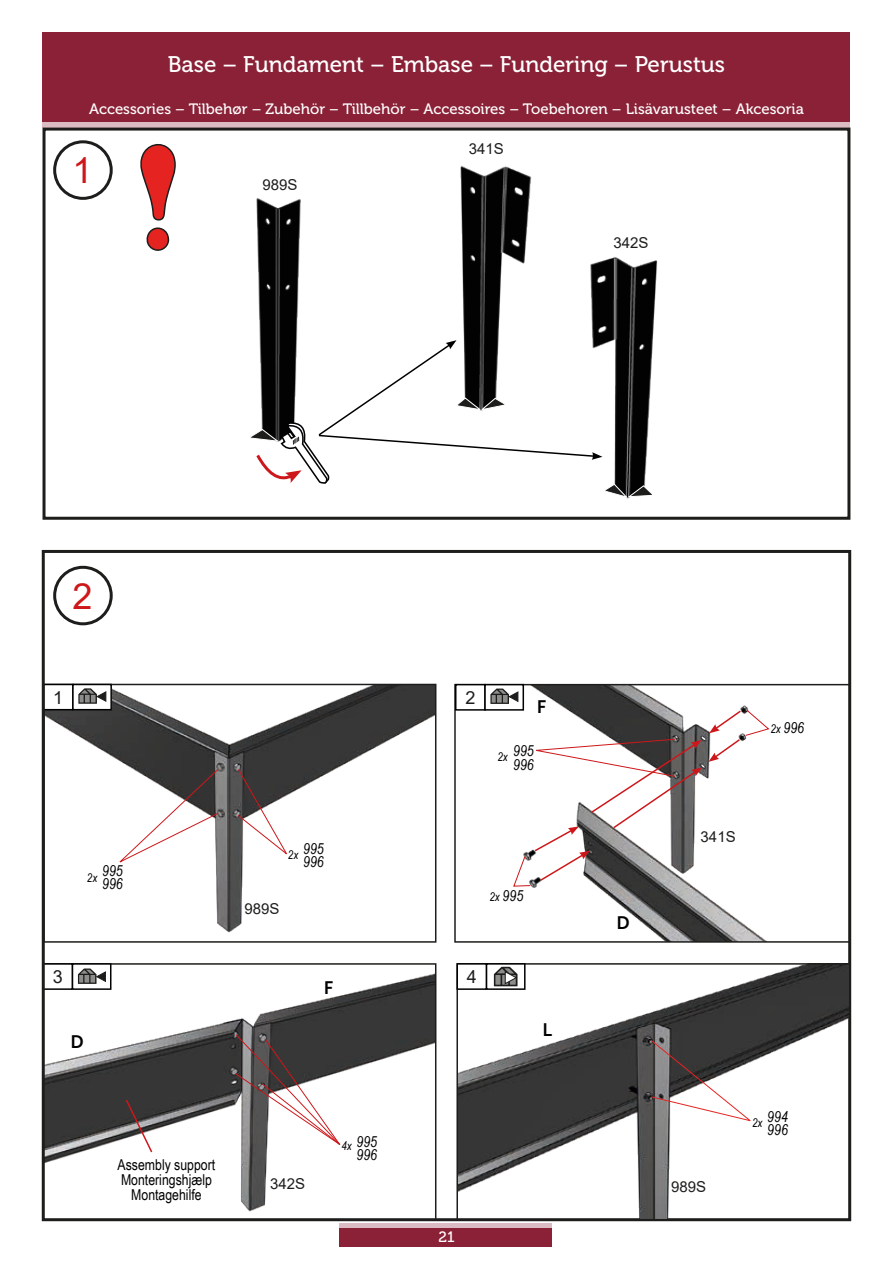
<style>
.page{position:relative;width:893px;height:1263px;background:#fff}
.page>*{position:absolute;margin:0;border:0;box-sizing:border-box;transform-origin:0 0}
.t1{font:36px "Arial";color:#cd171a}
.t2{font:22.5px "Museo 500";color:#fff}
.t3{font:18px "Museo Sans 700";color:#000}
.t4{font:18px "Arial";color:#1d1d1b}
.t5{font:15px "Museo 500";color:#fff}
.t6{font:15px/15px "Arial Narrow";color:#000;text-align:center}
.t7{font:italic 15px/13.5px "Arial Narrow";color:#000}
.t8{font:15px "Arial";color:#1d1d1b}
.t9{font:italic 12px "Arial Narrow";color:#000}
.s1{font-size:12px}
</style>
<div class="page">
<div style="left:339px;top:1224px;width:213px;height:23px;background:#8a2137"></div>
<hr style="left:339px;top:1224px;width:213px;height:4px;background:#dcbcc4">
<div style="left:43px;top:32px;width:807px;height:90px;background:#8a2137"></div>
<div style="left:43px;top:122px;width:807px;height:6px;background:#dcbcc3"></div>
<div style="left:43px;top:128px;width:807px;height:392px;border:3px solid #1d1d1b"></div>
<img style="left:524px;top:687px;width:241px;height:253px">
<div style="left:454px;top:684px;width:396px;height:259px;border:2px solid #1d1d1b"></div>
<img style="left:46px;top:687px;width:387px;height:246px">
<div style="left:43px;top:684px;width:393px;height:259px;border:2px solid #1d1d1b"></div>
<img style="left:46px;top:970px;width:387px;height:242px">
<svg style="left:513px;top:738px;width:189px;height:149px"></svg>
<div style="left:455px;top:684px;width:31px;height:27px;border:2px solid #000"></div>
<svg style="left:490px;top:688px;width:29px;height:16px"></svg>
<div style="left:484px;top:684px;width:40px;height:27px;border:2px solid #000"></div>
<svg style="left:237px;top:768px;width:52px;height:89px"></svg>
<svg style="left:116px;top:768px;width:103px;height:97px"></svg>
<div style="left:44px;top:684px;width:29px;height:26px;background:#fff"></div>
<div style="left:43px;top:684px;width:31px;height:26px;border:2px solid #000"></div>
<div style="left:73px;top:684px;width:38px;height:26px;background:#fff"></div>
<svg style="left:78px;top:688px;width:29px;height:16px"></svg>
<div style="left:72px;top:684px;width:40px;height:26px;border:2px solid #000"></div>
<svg style="left:124px;top:1098px;width:30px;height:56px"></svg>
<div style="left:43px;top:964px;width:29px;height:25px;background:#fff"></div>
<div style="left:42px;top:963px;width:31px;height:27px;border:2px solid #000"></div>
<div style="left:72px;top:964px;width:39px;height:25px;background:#fff"></div>
<svg style="left:78px;top:968px;width:28px;height:16px"></svg>
<div style="left:72px;top:963px;width:39px;height:27px;border:2px solid #000"></div>
<div style="left:53px;top:566px;width:60px;height:59px;border:3px solid #1d1d1b;border-radius:50%"></div>
<div style="left:53px;top:140px;width:60px;height:60px;border:3px solid #1d1d1b;border-radius:50%"></div>
<img style="left:590px;top:257px;width:68px;height:242px">
<svg style="left:235px;top:1033px;width:106px;height:113px"></svg>
<svg style="left:141px;top:144px;width:35px;height:107px"></svg>
<img style="left:460px;top:166px;width:72px;height:174px">
<img style="left:256px;top:198px;width:45px;height:142px">
<svg style="left:250px;top:340px;width:404px;height:157px"></svg>
<svg style="left:708px;top:709px;width:62px;height:53px"></svg>
<img style="left:459px;top:966px;width:388px;height:251px">
<div style="left:456px;top:963px;width:394px;height:257px;border:2px solid #1d1d1b"></div>
<svg style="left:650px;top:1039px;width:103px;height:83px"></svg>
<div style="left:457px;top:964px;width:29px;height:25px;background:#fff"></div>
<div style="left:456px;top:963px;width:31px;height:27px;border:2px solid #000"></div>
<svg style="left:489px;top:966px;width:34px;height:21px"></svg>
<svg style="left:494px;top:967px;width:23px;height:19px"></svg>
<div style="left:486px;top:963px;width:40px;height:27px;border:2px solid #000"></div>
<h2 class="t2" style="left:168px;top:52px;width:559px">Base – Fundament – Embase – Fundering – Perustus</h2>
<p class="t5" style="left:89px;top:101px;width:716px">Accessories – Tilbehør – Zubehör – Tillbehör – Accessoires – Toebehoren – Lisävarusteet – Akcesoria</p>
<h1 class="t1" style="left:72px;top:146px;width:22px">1</h1>
<p class="t8" style="left:262px;top:174px;width:37px">989S</p>
<p class="t8" style="left:469px;top:139px;width:37px">341S</p>
<p class="t8" style="left:614px;top:233px;width:37px">342S</p>
<h1 class="t1" style="left:72px;top:571px;width:22px">2</h1>
<p class="t4" style="left:53px;top:685px;width:12px">1</p>
<p class="t7" style="left:102px;top:863px;width:22px">995<br>996</p>
<p class="t9" style="left:87px;top:870px;width:12px">2x</p>
<p class="t4" style="left:53px;top:964px;width:12px">3</p>
<p class="t3" style="left:71px;top:1031px;width:15px">D</p>
<p class="t7" style="left:303px;top:841px;width:22px">995<br>996</p>
<p class="t9" style="left:288px;top:846px;width:12px">2x</p>
<p class="t8" style="left:245px;top:898px;width:37px">989S</p>
<p class="t3" style="left:324px;top:977px;width:11px">F</p>
<p class="t6" style="left:118px;top:1157px;width:99px">Assembly support<br>Monteringshjælp<br>Montagehilfe</p>
<p class="t8" style="left:270px;top:1173px;width:37px">342S</p>
<p class="t7" style="left:357px;top:1135px;width:22px">995<br>996</p>
<p class="t9" style="left:341px;top:1137px;width:12px">4x</p>
<p class="t4" style="left:465px;top:685px;width:12px">2</p>
<p class="t3" style="left:537px;top:696px;width:11px">F</p>
<p class="t7" style="left:513px;top:744px;width:22px">995<br>996</p>
<p class="t9" style="left:497px;top:749px;width:12px">2x</p>
<p class="t7" style="left:489px;top:888px;width:35px"><span class="s1">2x</span> 995</p>
<p class="t4" style="left:467px;top:964px;width:12px">4</p>
<p class="t3" style="left:542px;top:1020px;width:11px">L</p>
<p class="t5" style="left:438px;top:1229px;width:18px">21</p>
<p class="t3" style="left:616px;top:913px;width:15px">D</p>
<p class="t7" style="left:770px;top:720px;width:35px"><span class="s1">2x</span> 996</p>
<p class="t8" style="left:701px;top:826px;width:37px">341S</p>
<p class="t8" style="left:671px;top:1176px;width:37px">989S</p>
<p class="t7" style="left:767px;top:1109px;width:22px">994<br>996</p>
<p class="t9" style="left:752px;top:1114px;width:12px">2x</p>
</div>
